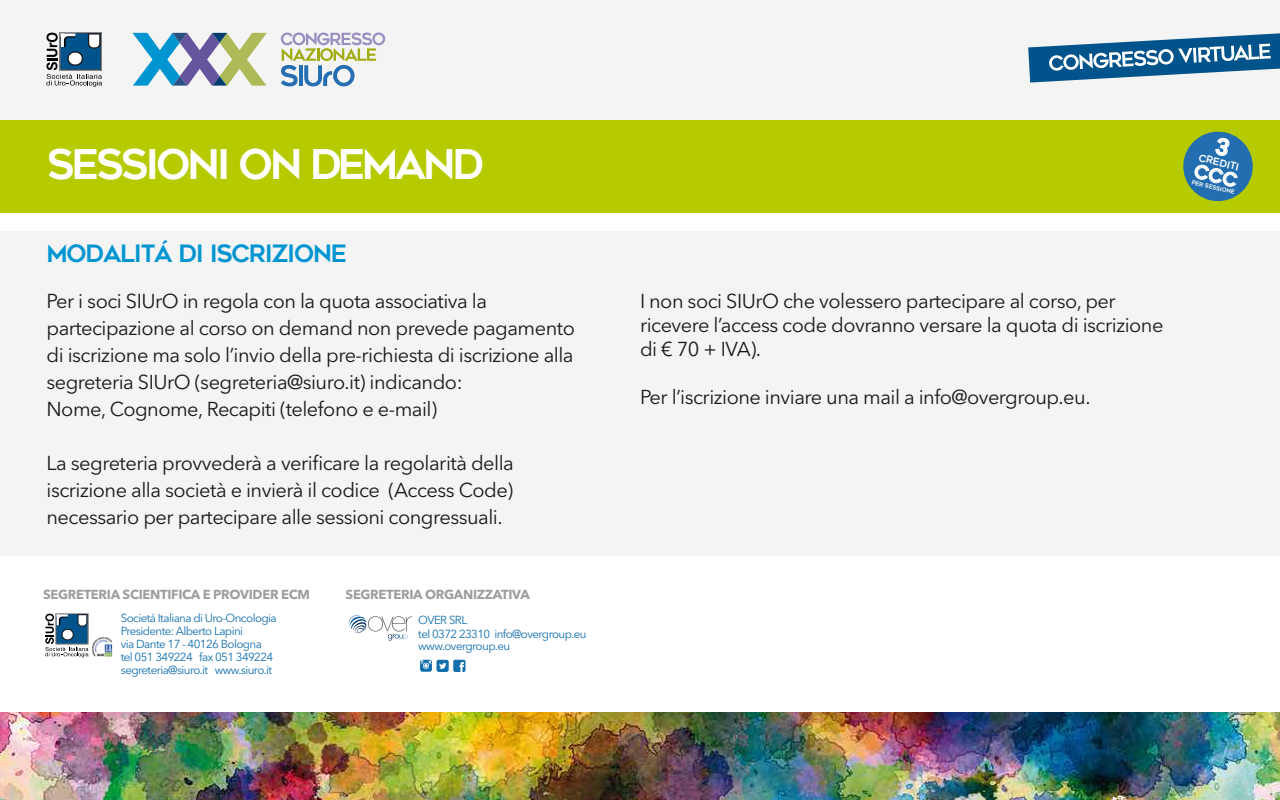
<style>
.page{position:relative;width:1280px;height:800px;background:#fff}
.page>*{position:absolute;margin:0;border:0;box-sizing:border-box;transform-origin:0 0}
.t1{font:40.7px "Geometos";letter-spacing:-.075em;color:#fff}
.t2{font:23.8px "Geometos";letter-spacing:-.05em;color:#0095d1}
.t3{font:20px/27px "Avenir Next LT Pro";letter-spacing:-.025em;color:#1a171c}
.t4{font:700 13px "Avenir Next LT Pro";letter-spacing:-.025em;color:#3c3c3d}
.t5{font:11.6px/13px "Avenir Next LT Pro";letter-spacing:-.05em;color:#126fae}
.t6{font:9.8px "Geometos";color:#fff}
.t7{font:5.6px "Geometos";color:#fff}
</style>
<div class="page">
<div style="left:0;top:231px;width:1280px;height:325px;background:#f4f4f5"></div>
<img style="left:0;top:713px;width:1280px;height:87px">
<div style="left:0;top:119px;width:1280px;height:94px;background:#b6ca00"></div>
<svg style="left:348px;top:614px;width:64px;height:27px"></svg>
<svg style="left:420px;top:660px;width:46px;height:12px"></svg>
<svg style="left:45px;top:613px;width:44px;height:44px"></svg>
<img style="left:92px;top:636px;width:21px;height:21px">
<div style="left:0;top:0;width:1280px;height:119px;background:#f4f4f5"></div>
<svg style="left:132px;top:33px;width:135px;height:53px"></svg>
<svg style="left:281px;top:32px;width:104px;height:54px"></svg>
<svg style="left:46px;top:32px;width:56px;height:55px"></svg>
<svg style="left:1028px;top:33px;width:252px;height:50px"></svg>
<svg style="left:1183px;top:131px;width:70px;height:71px"></svg>
<h1 class="t1" style="left:47px;top:141px;width:439px">SESSIONI ON DEMAND</h1>
<p class="t6" style="left:1200px;top:152px;width:43px;rotate:14deg">CREDITI</p>
<p class="t7" style="left:1193px;top:179px;width:45px;rotate:14deg">PER SESSIONE</p>
<p class="t2" style="left:46px;top:240px;width:302px">MODALITÁ DI ISCRIZIONE</p>
<p class="t3" style="left:47px;top:288px;width:530px">Per i soci SIUrO in regola con la quota associativa la partecipazione al corso on demand non prevede pagamento di iscrizione ma solo l’invio della pre-richiesta di iscrizione alla segreteria SIUrO (segreteria@siuro.it) indicando:<br>Nome, Cognome, Recapiti (telefono e e-mail)</p>
<p class="t3" style="left:47px;top:450px;width:469px;text-align:justify">La segreteria provvederà a verificare la regolarità della iscrizione alla società e invierà il codice (Access Code) necessario per partecipare alle sessioni congressuali.</p>
<p class="t4" style="left:43px;top:586px;width:268px">SEGRETERIA SCIENTIFICA E PROVIDER ECM</p>
<p class="t4" style="left:346px;top:587px;width:186px">SEGRETERIA ORGANIZZATIVA</p>
<p class="t5" style="left:418px;top:612px;width:170px;line-height:14.5px">OVER SRL<br>tel 0372 23310 info@overgroup.eu</p>
<p class="t5" style="left:418px;top:639px;width:93px">www.overgroup.eu</p>
<p class="t5" style="left:121px;top:612px;width:158px">Societá Italiana di Uro-Oncologia<br>Presidente: Alberto Lapini<br>via Dante 17 - 40126 Bologna tel 051 349224 fax 051 349224 segreteria@siuro.it www.siuro.it</p>
<p class="t3" style="left:640px;top:289px;width:525px;line-height:24px">I non soci SIUrO che volessero partecipare al corso, per ricevere l’access code dovranno versare la quota di iscrizione di € 70 + IVA).</p>
<p class="t3" style="left:640px;top:384px;width:452px">Per l’iscrizione inviare una mail a info@overgroup.eu.</p>
</div>
